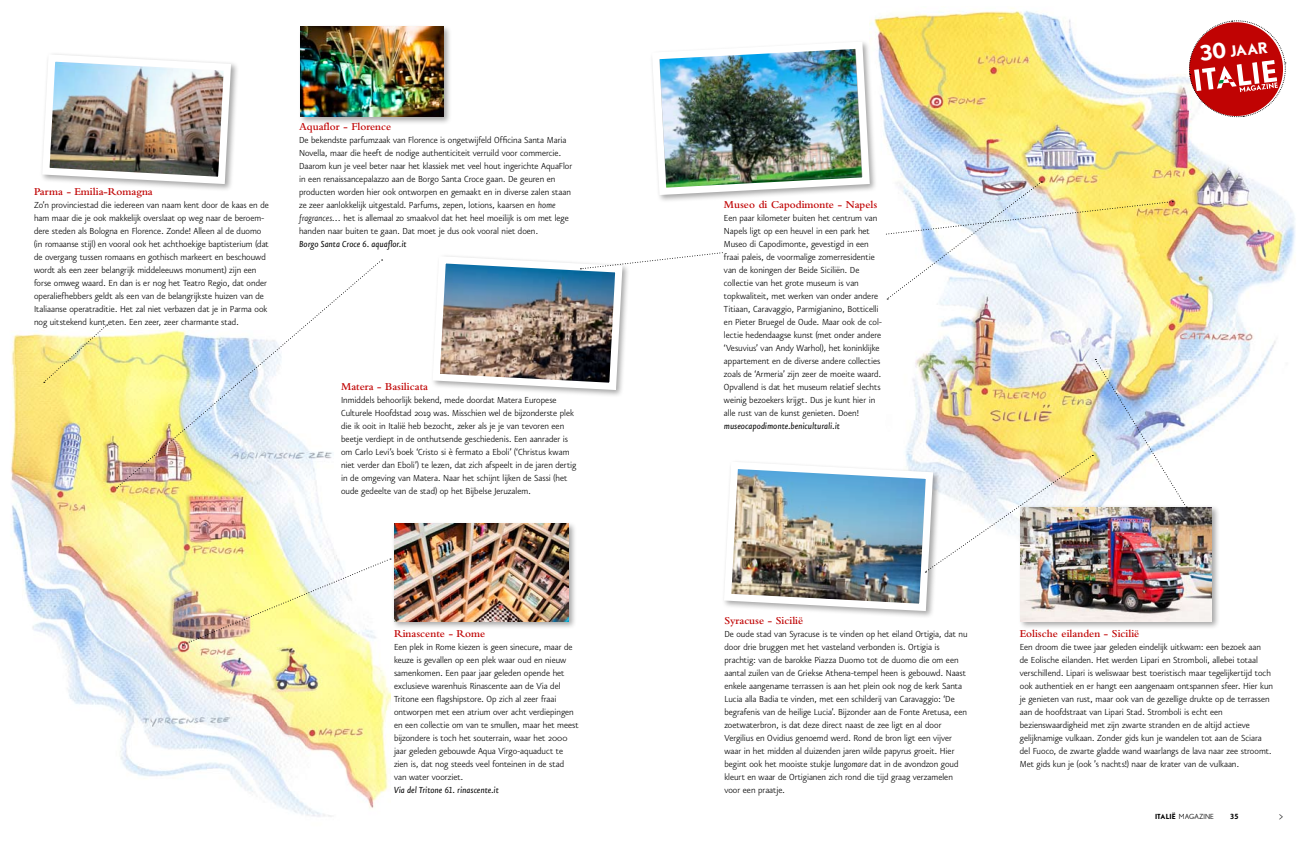
<style>
.page{position:relative;width:1304px;height:842px;background:#fff}
.page>*{position:absolute;margin:0;border:0;box-sizing:border-box;transform-origin:0 0}
.t1{font:15.3px "Nobel Bold A";color:#fff}
.t2{font:600 11px "Bembo";color:#c00303}
.t3{font:300 11px "Eureka Sans";color:#000}
.t4{font:300 10.5px/13px "Eureka Sans";letter-spacing:-.005em;color:#000}
.t5{font:italic 10.5px "Eureka Sans";letter-spacing:-.005em;color:#000}
.t6{font:9px "Eureka Sans Bold Caps";color:#000}
.t7{font:7px "Nobel";color:#000}
.s1{font-style:italic}
.s2{font-size:21.1px}
.s3{font-family:"Nobel Bold A"}
</style>
<div class="page">
<img style="left:879px;top:8px;width:416px;height:257px">
<img style="left:10px;top:333px;width:380px;height:484px">
<div style="left:298px;top:24px;width:158px;height:105px;background:#000;opacity:.35"></div>
<img style="left:300px;top:27px;width:129px;height:90px">
<div style="left:391px;top:521px;width:190px;height:114px;background:#000;opacity:.35"></div>
<img style="left:394px;top:523px;width:175px;height:99px">
<img style="left:42px;top:54px;width:193px;height:134px">
<div style="left:1018px;top:504px;width:206px;height:130px;background:#000;opacity:.35"></div>
<img style="left:1021px;top:615px;width:191px;height:6px">
<svg style="left:182px;top:558px;width:209px;height:87px"></svg>
<svg style="left:44px;top:325px;width:64px;height:58px"></svg>
<svg style="left:117px;top:260px;width:265px;height:227px"></svg>
<img style="left:429px;top:18px;width:859px;height:597px">
<p class="t2" style="left:34px;top:185px;width:120px">Parma - Emilia-Romagna</p>
<p class="t4" style="left:34px;top:199px;width:236px">Zo’n provinciestad die iedereen van naam kent door de kaas en de ham maar die je ook makkelijk overslaat op weg naar de beroem&shy;dere steden als Bologna en Florence. Zonde! Alleen al de duomo (in romaanse stijl) en vooral ook het achthoekige baptisterium (dat de overgang tussen romaans en gothisch markeert en beschouwd wordt als een zeer belangrijk middeleeuws monument) zijn een forse omweg waard. En dan is er nog het Teatro Regio, dat onder operaliefhebbers geldt als een van de belangrijkste huizen van de Italiaanse operatraditie. Het zal niet verbazen dat je in Parma ook nog uitstekend kunt eten. Een zeer, zeer charmante stad.</p>
<p class="t2" style="left:299px;top:120px;width:94px">Aquaflor - Florence</p>
<p class="t4" style="left:299px;top:134px;width:275px">De bekendste parfumzaak van Florence is ongetwijfeld Officina Santa Maria Novella, maar die heeft de nodige authenticiteit verruild voor commercie.<br>Daarom kun je veel beter naar het klassiek met veel hout ingerichte AquaFlor in een renaissancepalazzo aan de Borgo Santa Croce gaan. De geuren en producten worden hier ook ontworpen en gemaakt en in diverse zalen staan ze zeer aanlokkelijk uitgestald. Parfums, zepen, lotions, kaarsen en <span class="s1">home fragrances</span>… het is allemaal zo smaakvol dat het heel moeilijk is om met lege handen naar buiten te gaan. Dat moet je dus ook vooral niet doen.</p>
<p class="t5" style="left:299px;top:239px;width:109px">Borgo Santa Croce 6. aquaflor.it</p>
<p class="t2" style="left:341px;top:380px;width:88px">Matera - Basilicata</p>
<p class="t4" style="left:341px;top:394px;width:237px">Inmiddels behoorlijk bekend, mede doordat Matera Europese Culturele Hoofdstad 2019 was. Misschien wel de bijzonderste plek die ik ooit in Italië heb bezocht, zeker als je je van tevoren een beetje verdiept in de onthutsende geschiedenis. Een aanrader is om Carlo Levi’s boek ‘Cristo si è fermato a Eboli’ (‘Christus kwam niet verder dan Eboli’) te lezen, dat zich afspeelt in de jaren dertig in de omgeving van Matera. Naar het schijnt lijken de Sassi (het oude gedeelte van de stad) op het Bijbelse Jeruzalem.</p>
<p class="t2" style="left:394px;top:627px;width:93px">Rinascente - Rome</p>
<p class="t4" style="left:394px;top:641px;width:186px">Een plek in Rome kiezen is geen sinecure, maar de keuze is gevallen op een plek waar oud en nieuw samenkomen. Een paar jaar geleden opende het exclusieve warenhuis Rinascente aan de Via del Tritone een flagshipstore. Op zich al zeer fraai ontworpen met een atrium over acht verdiepingen en een collectie om van te smullen, maar het meest bijzondere is toch het souterrain, waar het 2000 jaar geleden gebouwde Aqua Virgo-aquaduct te zien is, dat nog steeds veel fonteinen in de stad van water voorziet.</p>
<p class="t5" style="left:394px;top:785px;width:106px">Via del Tritone 61. rinascente.it</p>
<p class="t2" style="left:724px;top:198px;width:155px">Museo di Capodimonte - Napels</p>
<p class="t4" style="left:724px;top:212px;width:159px">Een paar kilometer buiten het centrum van Napels ligt op een heuvel in een park het Museo di Capodimonte, gevestigd in een fraai paleis, de voormalige zomerresidentie van de koningen der Beide Siciliën. De collectie van het grote museum is van topkwaliteit, met werken van onder andere Titiaan, Caravaggio, Parmigianino, Botticelli en Pieter Bruegel de Oude. Maar ook de col&shy;lectie hedendaagse kunst (met onder andere ‘Vesuvius’ van Andy Warhol), het koninklijke appartement en de diverse andere collecties zoals de ‘Armeria’ zijn zeer de moeite waard.<br>Opvallend is dat het museum relatief slechts weinig bezoekers krijgt. Dus je kunt hier in alle rust van de kunst genieten. Doen!</p>
<p class="t5" style="left:724px;top:421px;width:118px">museocapodimonte.beniculturali.it</p>
<h1 class="t1" style="left:1199px;top:46px;width:70px;rotate:-7deg"><span class="s2">30</span> jaar</h1>
<p class="t2" style="left:724px;top:614px;width:80px">Syracuse - Sicilië</p>
<p class="t4" style="left:724px;top:628px;width:245px">De oude stad van Syracuse is te vinden op het eiland Ortigia, dat nu door drie bruggen met het vasteland verbonden is. Ortigia is prachtig: van de barokke Piazza Duomo tot de duomo die om een aantal zuilen van de Griekse Athena-tempel heen is gebouwd. Naast enkele aangename terrassen is aan het plein ook nog de kerk Santa Lucia alla Badia te vinden, met een schilderij van Caravaggio: ‘De begrafenis van de heilige Lucia’. Bijzonder aan de Fonte Aretusa, een zoetwaterbron, is dat deze direct naast de zee ligt en al door Vergilius en Ovidius genoemd werd. Rond de bron ligt een vijver waar in het midden al duizenden jaren wilde papyrus groeit. Hier begint ook het mooiste stukje <span class="s1">lungomare</span> dat in de avondzon goud kleurt en waar de Ortigianen zich rond die tijd graag verzamelen voor een praatje.</p>
<p class="t2" style="left:1020px;top:627px;width:121px">Eolische eilanden - Sicilië</p>
<p class="t4" style="left:1020px;top:641px;width:255px">Een droom die twee jaar geleden eindelijk uitkwam: een bezoek aan<br>de Eolische eilanden. Het werden Lipari en Stromboli, allebei totaal verschillend. Lipari is weliswaar best toeristisch maar tegelijkertijd toch ook authentiek en er hangt een aangenaam ontspannen sfeer. Hier kun je genieten van rust, maar ook van de gezellige drukte op de terrassen aan de hoofdstraat van Lipari Stad. Stromboli is echt een bezienswaardigheid met zijn zwarte stranden en de altijd actieve gelijknamige vulkaan. Zonder gids kun je wandelen tot aan de Sciara del Fuoco, de zwarte gladde wand waarlangs de lava naar zee stroomt.<br>Met gids kun je (ook ’s nachts!) naar de krater van de vulkaan.</p>
<p class="t7" style="left:1155px;top:813px;width:61px"><span class="s3">italië</span> MAGAZINE</p>
<p class="t6" style="left:1230px;top:812px;width:11px">35</p>
<p class="t3" style="left:1279px;top:811px;width:5px">&gt;</p>
</div>
